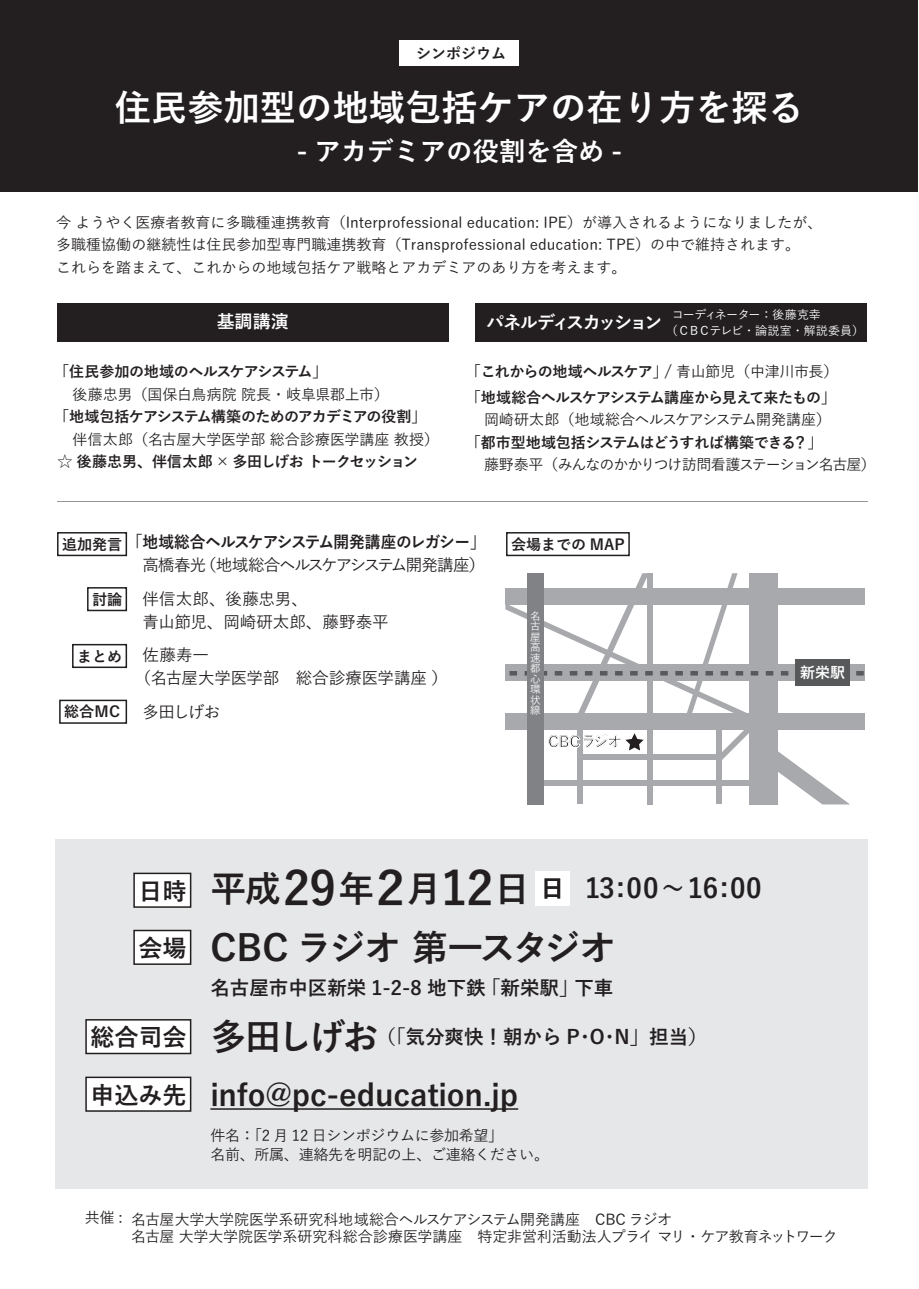
<style>
.page{position:relative;width:919px;height:1289px;background:#fff}
.page>*{position:absolute;margin:0;border:0;box-sizing:border-box;transform-origin:0 0}
.t1{font:700 36.3px "Yu Go";color:#fff}
.t2{font:700 36px "Yu Go";letter-spacing:-.03em;color:#231f20}
.t3{font:700 30px "Yu Go";letter-spacing:-.01em;color:#231f20}
.t4{font:700 27px "Yu Go";color:#231f20}
.t5{font:700 26.4px "Yu Go";color:#fff}
.t6{font:700 24px "Yu Go";color:#231f20}
.t7{font:700 19.5px "Yu Go";color:#231f20}
.t8{font:700 18px "Yu Go";letter-spacing:-.125em;color:#fff}
.t9{font:700 18px "Yu Go";letter-spacing:-.085em;color:#fff}
.t10{font:500 16.5px/22.8px "Yu Go";color:#231f20}
.t11{font:700 16.5px "Yu Go";letter-spacing:-.045em;color:#231f20;scale:.95 1}
.t12{font:500 16.5px "Yu Go";letter-spacing:-.075em;color:#231f20}
.t13{font:500 16.5px/22.8px "Yu Go";letter-spacing:-.005em;color:#231f20}
.t14{font:500 16.5px "Yu Go";letter-spacing:-.025em;color:#231f20}
.t15{font:500 15px/22.5px "Yu Go";color:#231f20}
.t16{font:700 15px/25.5px "Yu Go";letter-spacing:-.055em;color:#231f20}
.t17{font:700 15px "Yu Go";letter-spacing:-.03em;color:#231f20}
.t18{font:500 15px/18.8px "Yu Go";letter-spacing:-.02em;color:#231f20}
.t19{font:500 15px "Yu Go";letter-spacing:-.07em;color:#231f20}
.t20{font:700 15px "Yu Go";letter-spacing:-.05em;color:#231f20}
.t21{font:500 15px "Yu Go";letter-spacing:-.025em;color:#231f20}
.t22{font:700 15px "Yu Go";color:#231f20}
.t23{font:700 15px "Yu Go";color:#fff}
.t24{font:500 12px/15px "Yu Go";letter-spacing:-.05em;color:#fff}
.t25{font:500 10.5px/10.5px "Yu Go";color:#fff;text-align:justify}
.s1{font-weight:500}
.s2{font-weight:700;font-size:15px}
.s3{font-size:36px}
.s4{font-size:46.2px}
.s5{font-size:24px}
</style>
<div class="page">
<div style="left:1px;top:1px;width:917px;height:191px;background:#231f20"></div>
<div style="left:399px;top:41px;width:120px;height:25px;background:#fff"></div>
<div style="left:506px;top:532px;width:123px;height:24px;border:2px solid #231f20"></div>
<div style="left:57px;top:303px;width:391px;height:38px;background:#231f20"></div>
<div style="left:475px;top:303px;width:391px;height:38px;background:#231f20"></div>
<div style="left:57px;top:532px;width:70px;height:24px;border:2px solid #231f20"></div>
<div style="left:87px;top:587px;width:40px;height:24px;border:2px solid #231f20"></div>
<div style="left:72px;top:644px;width:55px;height:24px;border:2px solid #231f20"></div>
<div style="left:59px;top:699px;width:68px;height:24px;border:2px solid #231f20"></div>
<hr style="left:57px;top:501px;width:810px;height:1px;background:#939598">
<svg style="left:505px;top:573px;width:359px;height:231px"></svg>
<div style="left:55px;top:839px;width:812px;height:349px;background:#e6e7e9"></div>
<div style="left:134px;top:873px;width:57px;height:34px;background:#fff"></div>
<div style="left:133px;top:872px;width:58px;height:35px;border:2px solid #231f20"></div>
<div style="left:86px;top:1019px;width:105px;height:34px;background:#fff"></div>
<div style="left:85px;top:1019px;width:106px;height:35px;border:2px solid #231f20"></div>
<div style="left:86px;top:1077px;width:105px;height:33px;background:#fff"></div>
<div style="left:85px;top:1076px;width:106px;height:35px;border:2px solid #231f20"></div>
<hr style="left:210px;top:1108px;width:308px;height:1px;background:#231f20">
<div style="left:134px;top:930px;width:57px;height:34px;background:#fff"></div>
<div style="left:133px;top:929px;width:58px;height:35px;border:2px solid #231f20"></div>
<div style="left:535px;top:871px;width:34px;height:34px;background:#fff"></div>
<p class="t17" style="left:416px;top:45px;width:91px">シンポジウム</p>
<h1 class="t1" style="left:115px;top:87px;width:690px">住民参加型の地域包括ケアの在り方を探る</h1>
<h3 class="t5" style="left:296px;top:136px;width:327px">- アカデミアの役割を含め -</h3>
<p class="t15" style="left:56px;top:209px;width:767px">今 ようやく医療者教育に多職種連携教育（Interprofessional education: IPE）が導入されるようになりましたが、多職種協働の継続性は住民参加型専門職連携教育（Transprofessional education: TPE）の中で維持されます。<br>これらを踏まえて、これからの地域包括ケア戦略とアカデミアのあり方を考えます。</p>
<p class="t9" style="left:217px;top:311px;width:74px">基調講演</p>
<p class="t8" style="left:486px;top:312px;width:178px">パネルディスカッション</p>
<p class="t24" style="left:665px;top:306px;width:200px;text-indent:6px">コーディネーター：後藤克幸<br>（ＣＢＣテレビ・論説室・解説委員）</p>
<p class="t17" style="left:54px;top:363px;width:274px">「住民参加の地域のヘルスケアシステム」</p>
<p class="t15" style="left:58px;top:381px;width:333px">　後藤忠男（国保白鳥病院 院長・岐阜県郡上市）</p>
<p class="t20" style="left:54px;top:408px;width:374px">「地域包括ケアシステム構築のためのアカデミアの役割」</p>
<p class="t15" style="left:58px;top:426px;width:383px">　伴信太郎（名古屋大学医学部 総合診療医学講座 教授）</p>
<p class="t16" style="left:58px;top:449px;width:362px">☆ 後藤忠男、伴信太郎 × 多田しげお トークセッション</p>
<p class="t16" style="left:466px;top:359px;width:374px">「これからの地域ヘルスケア」/ <span class="s1">青山節児（中津川市長）</span>「地域総合ヘルスケアシステム講座から見えて来たもの」</p>
<p class="t21" style="left:469px;top:406px;width:363px">　岡崎研太郎（地域総合ヘルスケアシステム開発講座）</p>
<p class="t17" style="left:466px;top:434px;width:358px">「都市型地域包括システムはどうすれば構築できる？」</p>
<p class="t19" style="left:484px;top:451px;width:393px">藤野泰平（みんなのかかりつけ訪問看護ステーション名古屋）</p>
<p class="t17" style="left:62px;top:536px;width:61px">追加発言</p>
<p class="t11" style="left:127px;top:532px;width:379px">「地域総合ヘルスケアシステム開発講座のレガシー」</p>
<p class="t12" style="left:142px;top:549px;width:344px">高橋春光（地域総合ヘルスケアシステム開発講座）</p>
<p class="t17" style="left:92px;top:591px;width:32px">討論</p>
<p class="t10" style="left:143px;top:585px;width:248px">伴信太郎、後藤忠男、<br>青山節児、岡崎研太郎、藤野泰平</p>
<p class="t17" style="left:77px;top:647px;width:47px">まとめ</p>
<p class="t13" style="left:134px;top:642px;width:315px;text-indent:8px">佐藤寿一<br>（名古屋大学医学部　総合診療医学講座 ）</p>
<p class="t14" style="left:64px;top:696px;width:158px"><span class="s2">総合ＭＣ</span> 多田しげお</p>
<p class="t22" style="left:511px;top:536px;width:115px">会場までの MAP</p>
<p class="t25" style="left:530px;top:609px;width:12px">名古屋高速都心環状線</p>
<p class="t17" style="left:548px;top:733px;width:75px">CBCラジオ</p>
<p class="t23" style="left:800px;top:664px;width:46px">新栄駅</p>
<h3 class="t6" style="left:138px;top:877px;width:49px">日時</h3>
<h3 class="t6" style="left:138px;top:934px;width:49px">会場</h3>
<h3 class="t4" style="left:210px;top:873px;width:552px"><span class="s3">平成</span><span class="s4">29</span><span class="s3">年</span><span class="s4">２</span><span class="s3">月</span><span class="s4">12</span><span class="s3">日</span><span class="s5">日</span> 13:00～ 16:00</h3>
<h2 class="t2" style="left:210px;top:927px;width:406px">CBC ラジオ 第一スタジオ</h2>
<h3 class="t7" style="left:210px;top:976px;width:404px">名古屋市中区新栄 1-2-8 地下鉄「新栄駅」下車</h3>
<h3 class="t7" style="left:90px;top:1026px;width:619px"><span class="s5">総合司会</span> <span class="s3">多田しげお</span>（「気分爽快！朝から P･O･N」担当）</h3>
<h3 class="t3" style="left:90px;top:1078px;width:429px"><span class="s5">申込み先</span> info@pc-education.jp</h3>
<p class="t18" style="left:210px;top:1124px;width:340px">件名：「2 月 12 日シンポジウムに参加希望」<br>名前、所属、連絡先を明記の上、ご連絡ください。</p>
<p class="t15" style="left:85px;top:1204px;width:39px">共催 :</p>
<p class="t15" style="left:131px;top:1208px;width:708px;line-height:17.2px">名古屋大学大学院医学系研究科地域総合ヘルスケアシステム開発講座　CBC ラジオ<br>名古屋 大学大学院医学系研究科総合診療医学講座　特定非営利活動法人プライ マリ・ケア教育ネットワーク</p>
</div>
